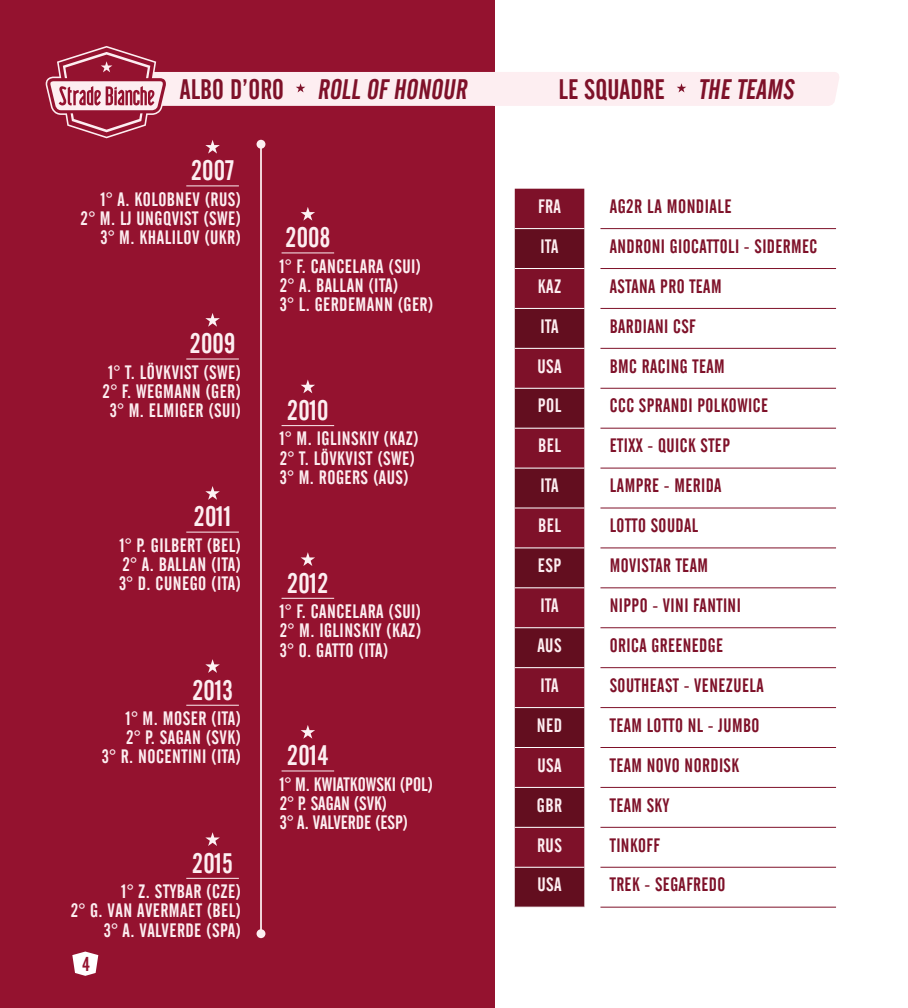
<style>
.page{position:relative;width:908px;height:1008px;background:#fff}
.page>*{position:absolute;margin:0;border:0;box-sizing:border-box;transform-origin:0 0}
.t1{font:28px "Alternate Gothic No 2 BT";letter-spacing:.005em;color:#7e1129}
.t2{font:28px "Alternate Gothic No 2 BT";letter-spacing:.005em;color:#fdeef1}
.t3{font:19.95px "Alternate Gothic No 2 BT";color:#94122f}
.t4{font:19.25px/19.2px "Alternate Gothic No 2 BT";letter-spacing:.025em;color:#fdeef1}
.t5{font:19.25px "Alternate Gothic No 2 BT";letter-spacing:.025em;color:#7e1129}
.t6{font:19.25px/19.2px "Alternate Gothic No 2 BT";color:#fdeef1}
</style>
<div class="page">
<div style="left:0;top:0;width:908px;height:1007px;background:#94122f"></div>
<svg style="left:72px;top:951px;width:27px;height:25px"></svg>
<div style="left:495px;top:0;width:413px;height:1007px;background:#fff"></div>
<svg style="left:256px;top:928px;width:9px;height:9px"></svg>
<hr style="left:260px;top:145px;width:2px;height:789px;background:#fdeef1">
<svg style="left:45px;top:46px;width:794px;height:107px"></svg>
<hr style="left:186px;top:185px;width:53px;height:1px;background:#fdeef1">
<svg style="left:205px;top:313px;width:15px;height:13px"></svg>
<hr style="left:186px;top:358px;width:53px;height:1px;background:#fdeef1">
<svg style="left:205px;top:486px;width:15px;height:13px"></svg>
<hr style="left:186px;top:531px;width:53px;height:1px;background:#fdeef1">
<svg style="left:205px;top:659px;width:15px;height:13px"></svg>
<hr style="left:186px;top:704px;width:53px;height:1px;background:#fdeef1">
<svg style="left:205px;top:832px;width:15px;height:13px"></svg>
<hr style="left:186px;top:877px;width:53px;height:1px;background:#fdeef1">
<svg style="left:301px;top:207px;width:14px;height:13px"></svg>
<hr style="left:282px;top:252px;width:52px;height:1px;background:#fdeef1">
<svg style="left:301px;top:379px;width:14px;height:14px"></svg>
<hr style="left:282px;top:425px;width:52px;height:1px;background:#fdeef1">
<svg style="left:301px;top:552px;width:14px;height:13px"></svg>
<hr style="left:282px;top:597px;width:52px;height:1px;background:#fdeef1">
<svg style="left:301px;top:725px;width:14px;height:13px"></svg>
<hr style="left:282px;top:770px;width:52px;height:1px;background:#fdeef1">
<div style="left:515px;top:189px;width:69px;height:39px;background:#7e1129"></div>
<svg style="left:515px;top:229px;width:69px;height:677px;background:#711226"></svg>
<hr style="left:515px;top:268px;width:69px;height:1px;background:#fff">
<hr style="left:515px;top:308px;width:69px;height:1px;background:#fff">
<hr style="left:515px;top:348px;width:69px;height:1px;background:#fff">
<hr style="left:515px;top:388px;width:69px;height:1px;background:#fff">
<hr style="left:515px;top:427px;width:69px;height:1px;background:#fff">
<hr style="left:515px;top:467px;width:69px;height:1px;background:#fff">
<hr style="left:515px;top:507px;width:69px;height:1px;background:#fff">
<hr style="left:515px;top:547px;width:69px;height:1px;background:#fff">
<hr style="left:515px;top:587px;width:69px;height:1px;background:#fff">
<hr style="left:515px;top:627px;width:69px;height:1px;background:#fff">
<hr style="left:515px;top:667px;width:69px;height:1px;background:#fff">
<hr style="left:515px;top:707px;width:69px;height:1px;background:#fff">
<hr style="left:515px;top:746px;width:69px;height:1px;background:#fff">
<hr style="left:515px;top:786px;width:69px;height:1px;background:#fff">
<hr style="left:515px;top:826px;width:69px;height:1px;background:#fff">
<hr style="left:515px;top:866px;width:69px;height:1px;background:#fff">
<hr style="left:600px;top:228px;width:236px;height:1px;background:#7e1129">
<hr style="left:600px;top:268px;width:236px;height:1px;background:#7e1129">
<hr style="left:600px;top:308px;width:236px;height:1px;background:#7e1129">
<hr style="left:600px;top:348px;width:236px;height:1px;background:#7e1129">
<hr style="left:600px;top:388px;width:236px;height:1px;background:#7e1129">
<hr style="left:600px;top:427px;width:236px;height:1px;background:#7e1129">
<hr style="left:600px;top:467px;width:236px;height:1px;background:#7e1129">
<hr style="left:600px;top:507px;width:236px;height:1px;background:#7e1129">
<hr style="left:600px;top:547px;width:236px;height:1px;background:#7e1129">
<hr style="left:600px;top:587px;width:236px;height:1px;background:#7e1129">
<hr style="left:600px;top:627px;width:236px;height:1px;background:#7e1129">
<hr style="left:600px;top:667px;width:236px;height:1px;background:#7e1129">
<hr style="left:600px;top:707px;width:236px;height:1px;background:#7e1129">
<hr style="left:600px;top:746px;width:236px;height:1px;background:#7e1129">
<hr style="left:600px;top:786px;width:236px;height:1px;background:#7e1129">
<hr style="left:600px;top:826px;width:236px;height:1px;background:#7e1129">
<hr style="left:600px;top:866px;width:236px;height:1px;background:#7e1129">
<hr style="left:600px;top:906px;width:236px;height:1px;background:#7e1129">
<h1 class="t1" style="left:180px;top:73px;width:12px">ALBO</h1>
<h1 class="t1" style="left:230px;top:73px;width:53px">D’ORO</h1>
<h1 class="t1" style="left:317px;top:73px;width:90px">ROLL OFHONO</h1>
<h1 class="t1" style="left:442px;top:73px;width:30px">UR</h1>
<h1 class="t1" style="left:558px;top:73px;width:106px">LE SQUADRE</h1>
<h1 class="t1" style="left:698px;top:73px;width:61px">THE TEAMS</h1>
<h1 class="t2" style="left:191px;top:155px;width:45px">2007</h1>
<p class="t4" style="left:101px;top:189px;width:142px">1° A. KOLOBNEV (RUS)</p>
<p class="t4" style="left:81px;top:209px;width:162px">2° M. LJ UNGQVIST (SWE)</p>
<p class="t4" style="left:100px;top:228px;width:48px">3° M. KHALILOV</p>
<p class="t4" style="left:204px;top:228px;width:38px">(UKR)</p>
<h1 class="t2" style="left:190px;top:328px;width:47px">2009</h1>
<p class="t4" style="left:103px;top:362px;width:140px;text-indent:6px">1° T. LÖVKVIST (SWE)<br>2° F. WEGMANN</p>
<p class="t4" style="left:110px;top:382px;width:133px;text-align:right">(GER)<br>3° M. ELMIGER (SUI)</p>
<h1 class="t2" style="left:194px;top:501px;width:39px">2011</h1>
<p class="t4" style="left:120px;top:535px;width:123px">1° P. GILBERT (BEL)<br>2° A. BALLAN</p>
<p class="t4" style="left:119px;top:555px;width:124px;text-align:right">(ITA)<br>3° D. CUNEGO (ITA)</p>
<h1 class="t2" style="left:192px;top:674px;width:42px">2013</h1>
<p class="t4" style="left:126px;top:708px;width:117px">1° M. MOSER (ITA)</p>
<p class="t4" style="left:126px;top:727px;width:117px">2° P. SAGAN (SVK)</p>
<p class="t4" style="left:102px;top:747px;width:55px">3° R. NOCEN</p>
<p class="t4" style="left:181px;top:747px;width:61px">TINI (ITA)</p>
<h1 class="t2" style="left:192px;top:846px;width:42px">2015</h1>
<p class="t4" style="left:71px;top:881px;width:172px;text-align:right">1° Z. STYBAR (CZE)<br>2° G. VAN AVERMAET (BEL)<br>3° A. VALVERD E (SPA)</p>
<p class="t3" style="left:82px;top:952px;width:9px">4</p>
<h1 class="t2" style="left:285px;top:222px;width:46px">2008</h1>
<p class="t4" style="left:280px;top:256px;width:143px">1° F. CANCELARA (SUI)<br>2° A. BALLAN</p>
<p class="t4" style="left:368px;top:276px;width:31px">(ITA)</p>
<p class="t4" style="left:280px;top:295px;width:78px">3° L. GERDEMANN</p>
<p class="t4" style="left:398px;top:295px;width:37px">(GER)</p>
<h1 class="t2" style="left:287px;top:394px;width:43px">2010</h1>
<p class="t4" style="left:280px;top:429px;width:140px">1° M. IGLINSKIY (KAZ)<br>2° T. LÖVKVIST (SWE)<br>3° M. ROGERS (AUS)</p>
<h1 class="t2" style="left:287px;top:567px;width:43px">2012</h1>
<p class="t4" style="left:280px;top:601px;width:143px;text-align:justify">1° F. CANCELARA (SUI)<br>2° M. IGLINSKIY (KAZ)<br>3° O. GATTO (ITA)</p>
<h1 class="t2" style="left:287px;top:739px;width:43px">2014</h1>
<p class="t6" style="left:280px;top:774px;width:155px">1° M. KWIATKOWSKI (POL)<br>2° P. SAGAN (SVK)<br>3° A. VALVERD E (ESP)</p>
<p class="t4" style="left:538px;top:197px;width:24px">FRA</p>
<p class="t5" style="left:610px;top:195px;width:123px">AG2R LA MONDIALE</p>
<p class="t4" style="left:540px;top:236px;width:19px">ITA</p>
<p class="t5" style="left:610px;top:235px;width:209px">ANDRONI GIOCATTOLI - SIDERMEC</p>
<p class="t4" style="left:538px;top:276px;width:17px">KAZ</p>
<p class="t5" style="left:610px;top:275px;width:113px">ASTANA PRO TEAM</p>
<p class="t4" style="left:540px;top:316px;width:19px">ITA</p>
<p class="t5" style="left:610px;top:315px;width:87px">BARD IANI CSF</p>
<p class="t4" style="left:537px;top:356px;width:18px">USA</p>
<p class="t5" style="left:610px;top:355px;width:116px">BMC RACING TEAM</p>
<p class="t4" style="left:538px;top:396px;width:9px">POL</p>
<p class="t5" style="left:610px;top:395px;width:160px">CCC SPRANDI POLKOWICE</p>
<p class="t4" style="left:538px;top:436px;width:9px">BEL</p>
<p class="t5" style="left:610px;top:435px;width:122px">ETIXX - QU ICK STEP</p>
<p class="t4" style="left:540px;top:476px;width:19px">ITA</p>
<p class="t5" style="left:610px;top:474px;width:113px">LAMPRE - MERIDA</p>
<p class="t4" style="left:538px;top:516px;width:9px">BEL</p>
<p class="t5" style="left:610px;top:514px;width:90px">LOTTO SOUDAL</p>
<p class="t4" style="left:538px;top:556px;width:9px">ESP</p>
<p class="t5" style="left:610px;top:554px;width:100px">MOVISTAR TEAM</p>
<p class="t4" style="left:540px;top:595px;width:19px">ITA</p>
<p class="t5" style="left:610px;top:594px;width:133px">NIPPO - VINI FANTINI</p>
<p class="t4" style="left:537px;top:635px;width:25px">AUS</p>
<p class="t5" style="left:610px;top:634px;width:115px">ORICA GREENEDGE</p>
<p class="t4" style="left:540px;top:675px;width:19px">ITA</p>
<p class="t5" style="left:610px;top:674px;width:156px">SOUTHEAST - VENEZUELA</p>
<p class="t4" style="left:537px;top:715px;width:27px">NE D</p>
<p class="t5" style="left:610px;top:714px;width:151px">TEAM LOTTO NL - JU MBO</p>
<p class="t4" style="left:537px;top:755px;width:18px">USA</p>
<p class="t5" style="left:610px;top:754px;width:130px">TEAM NOVO NORDISK</p>
<p class="t4" style="left:537px;top:795px;width:27px">GBR</p>
<p class="t5" style="left:610px;top:793px;width:61px">TEAM SKY</p>
<p class="t4" style="left:537px;top:835px;width:25px">RUS</p>
<p class="t5" style="left:610px;top:833px;width:51px">TINKOFF</p>
<p class="t4" style="left:537px;top:875px;width:18px">USA</p>
<p class="t5" style="left:610px;top:873px;width:117px">TREK - SEGAFREDO</p>
</div>
